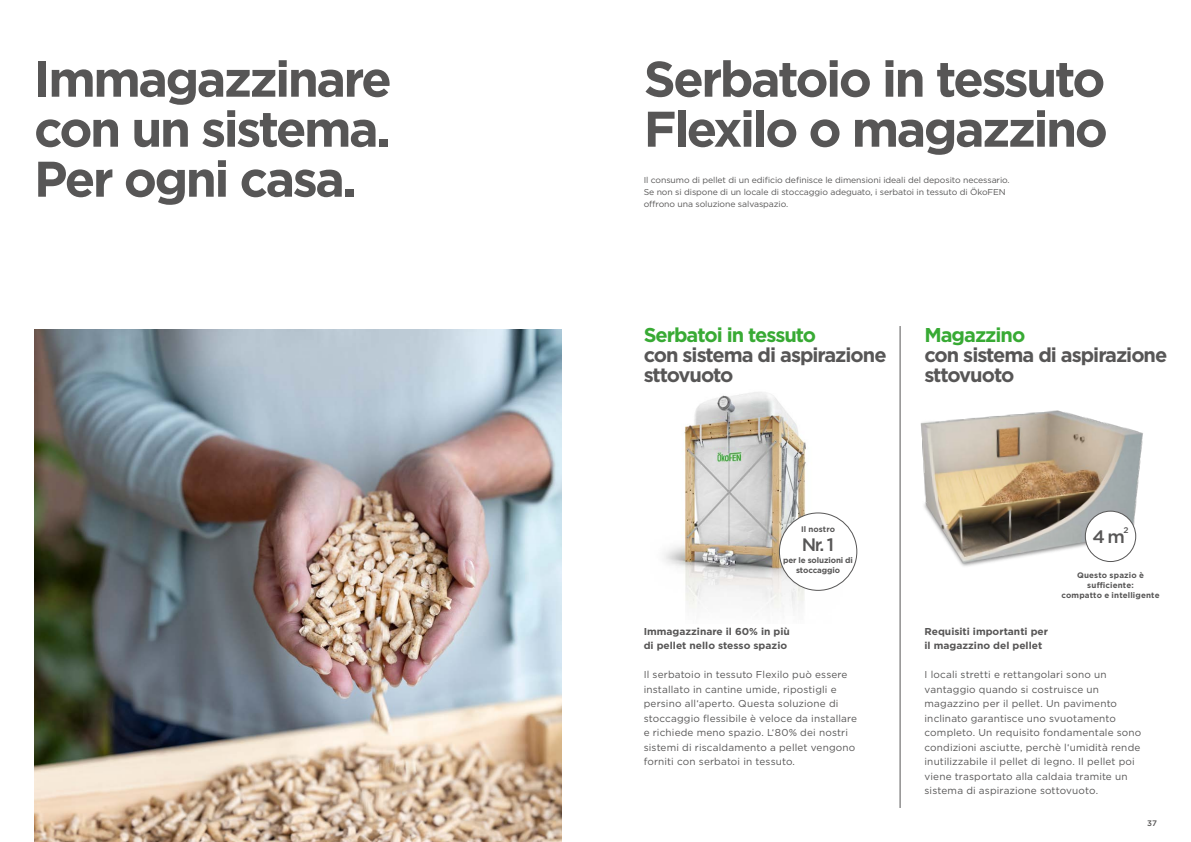
<style>
.page{position:relative;width:1191px;height:842px;background:#fff}
.page>*{position:absolute;margin:0;border:0;box-sizing:border-box;transform-origin:0 0}
.t1{font:700 50px/50px "Gotham";letter-spacing:-.05em;color:#575656;text-align:justify}
.t2{font:700 20px/20px "Gotham";letter-spacing:-.05em;color:#575656}
.t3{font:700 20px "Gotham";letter-spacing:-.05em;color:#38aa34}
.t4{font:500 18px "Gotham";color:#575656}
.t5{font:10px/14.5px "Gotham";letter-spacing:.015em;color:#575656}
.t6{font:700 10px/14.5px "Gotham";color:#575656}
.t7{font:8.5px/12px "Gotham";letter-spacing:-.01em;color:#575656}
.t8{font:500 8.2px "Gotham";color:#575656}
.t9{font:700 8px/10px "Gotham";letter-spacing:.015em;color:#575656;text-align:center}
.t10{font:700 8px/10px "Gotham";letter-spacing:-.01em;color:#575656;text-align:center}
.t11{font:500 8px "Gotham";color:#575656}
</style>
<div class="page">
<img style="left:664px;top:392px;width:194px;height:218px">
<img style="left:34px;top:330px;width:527px;height:512px">
<hr style="left:900px;top:326px;width:1px;height:482px;background:#575656">
<div style="left:779px;top:513px;width:78px;height:77px;background:#fff;border-radius:50%"></div>
<div style="left:779px;top:513px;width:78px;height:78px;border:1px solid #575656;border-radius:50%"></div>
<img style="left:899px;top:375px;width:244px;height:206px">
<div style="left:1085px;top:511px;width:50px;height:50px;background:#fff;border-radius:50%"></div>
<div style="left:1085px;top:511px;width:51px;height:51px;border:1px solid #575656;border-radius:50%"></div>
<h1 class="t1" style="left:34px;top:54px;width:359px">Immagazzinare con un sistema.<br>Per ogni casa.</h1>
<h1 class="t1" style="left:643px;top:54px;width:466px">Serbatoio in tessuto<br>Flexilo o magazzino</h1>
<p class="t7" style="left:643px;top:174px;width:367px">Il consumo di pellet di un edificio definisce le dimensioni ideali del deposito necessario.<br>Se non si dispone di un locale di stoccaggio adeguato, i serbatoi in tessuto di ÖkoFEN offrono una soluzione salvaspazio.</p>
<h2 class="t3" style="left:643px;top:322px;width:174px">Serbatoi in tessuto</h2>
<h2 class="t2" style="left:643px;top:345px;width:244px">con sistema di aspirazione sttovuoto</h2>
<h2 class="t3" style="left:924px;top:322px;width:102px">Magazzino</h2>
<h2 class="t2" style="left:924px;top:345px;width:244px">con sistema di aspirazione sttovuoto</h2>
<p class="t9" style="left:801px;top:524px;width:36px">Il nostro</p>
<p class="t10" style="left:783px;top:555px;width:71px">per le soluzioni di stoccaggio</p>
<h3 class="t4" style="left:802px;top:532px;width:34px">Nr. 1</h3>
<p class="t6" style="left:643px;top:624px;width:148px">Immagazzinare il 60% in più di pellet nello stesso spazio</p>
<p class="t5" style="left:643px;top:667px;width:215px">Il serbatoio in tessuto Flexilo può essere installato in cantine umide, ripostigli e persino all‘aperto. Questa soluzione di stoccaggio flessibile è veloce da installare e richiede meno spazio. L‘80% dei nostri sistemi di riscaldamento a pellet vengono forniti con serbatoi in tessuto.</p>
<h3 class="t4" style="left:1092px;top:525px;width:34px">4 m</h3>
<p class="t8" style="left:1123px;top:525px;width:7px">2</p>
<p class="t9" style="left:1061px;top:570px;width:100px">Questo spazio è sufficiente:<br>compatto e intelligente</p>
<p class="t6" style="left:924px;top:624px;width:125px">Requisiti importanti per il magazzino del pellet</p>
<p class="t5" style="left:924px;top:667px;width:218px">I locali stretti e rettangolari sono un vantaggio quando si costruisce un magazzino per il pellet. Un pavimento inclinato garantisce uno svuotamento completo. Un requisito fondamentale sono condizioni asciutte, perchè l‘umidità rende inutilizzabile il pellet di legno. Il pellet poi viene trasportato alla caldaia tramite un sistema di aspirazione sottovuoto.</p>
<p class="t11" style="left:1147px;top:818px;width:11px">37</p>
</div>
